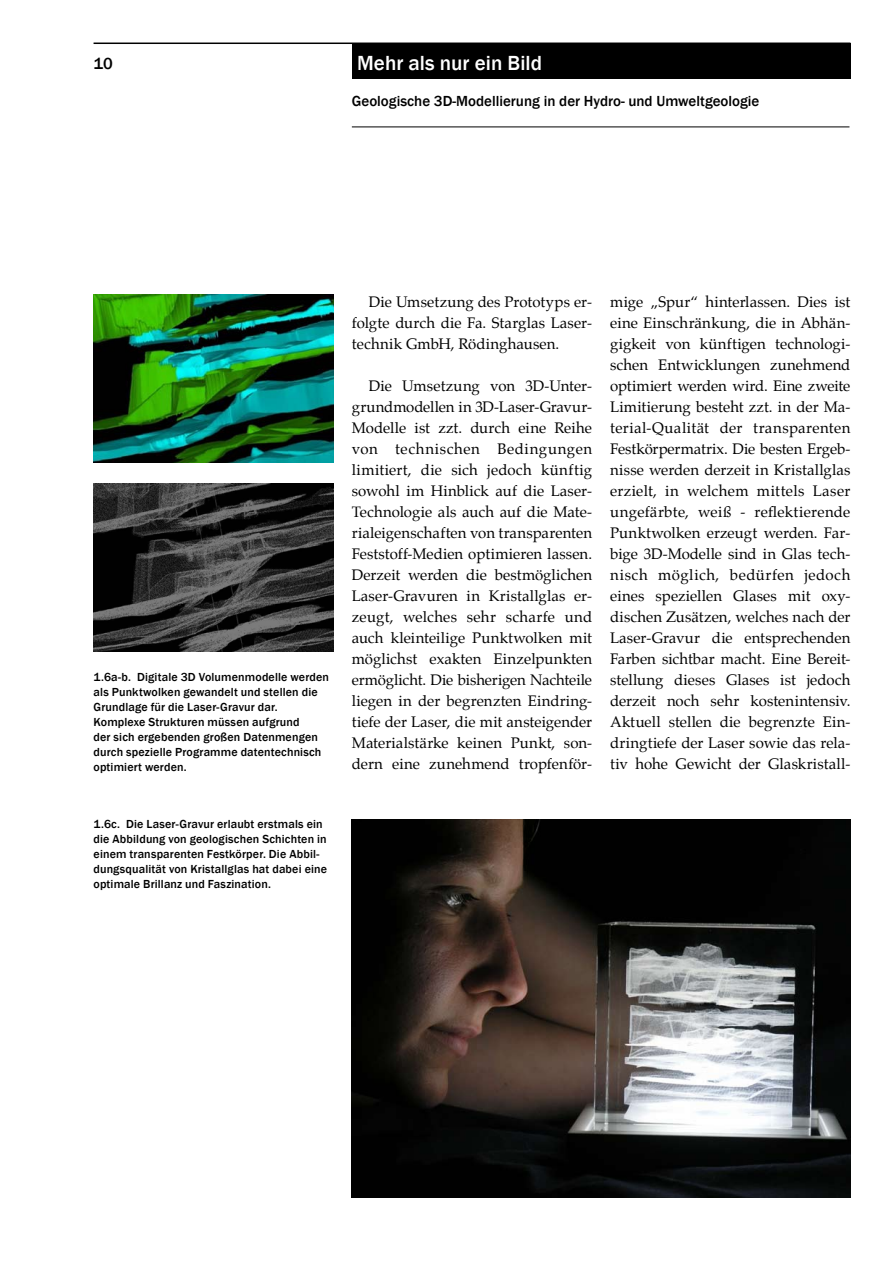
<style>
.page{position:relative;width:893px;height:1263px;background:#fff}
.page>*{position:absolute;margin:0;border:0;box-sizing:border-box;transform-origin:0 0}
.t1{font:500 21px "Franklin Gothic";color:#fff}
.t2{font:500 16.5px "Franklin Gothic";color:#000}
.t3{font:15px/21px "Palatino";letter-spacing:.005em;color:#000;text-align:justify}
.t4{font:500 15px "Franklin Gothic";color:#000}
.t5{font:500 12px/15px "Franklin Gothic";letter-spacing:.01em;color:#000}
</style>
<div class="page">
<hr style="left:94px;top:43px;width:756px;height:1px;background:#000">
<hr style="left:352px;top:127px;width:497px;height:1px;background:#000">
<div style="left:352px;top:43px;width:498px;height:36px;background:#000"></div>
<img style="left:94px;top:295px;width:240px;height:168px">
<img style="left:94px;top:484px;width:240px;height:168px">
<img style="left:352px;top:820px;width:498px;height:378px">
<p class="t2" style="left:94px;top:53px;width:21px">10</p>
<h1 class="t1" style="left:357px;top:50px;width:186px">Mehr als nur ein Bild</h1>
<p class="t4" style="left:352px;top:91px;width:409px">Geologische 3D-Modellierung in der Hydro- und Umweltgeologie</p>
<p class="t5" style="left:94px;top:670px;width:237px">1.6a-b. Digitale 3D Volumenmodelle werden als Punktwolken gewandelt und stellen die Grundlage für die Laser-Gravur dar.<br>Komplexe Strukturen müssen aufgrund<br>der sich ergebenden großen Datenmengen durch spezielle Programme datentechnisch optimiert werden.</p>
<p class="t5" style="left:94px;top:817px;width:235px">1.6c. Die Laser-Gravur erlaubt erstmals ein die Abbildung von geologischen Schichten in einem transparenten Festkörper. Die Abbil&shy;dungsqualität von Kristallglas hat dabei eine optimale Brillanz und Faszination.</p>
<p class="t3" style="left:352px;top:291px;width:242px;text-indent:17px">Die Umsetzung des Prototyps er&shy;folgte durch die Fa. Starglas Laser&shy;technik GmbH, Rödinghausen.</p>
<p class="t3" style="left:352px;top:375px;width:242px;text-indent:17px">Die Umsetzung von 3D-Unter&shy;grundmodellen in 3D-Laser-Gravur-Modelle ist zzt. durch eine Reihe von technischen Bedingungen limitiert, die sich jedoch künftig sowohl im Hinblick auf die Laser-Technologie als auch auf die Mate&shy;rialeigenschaften von transparenten Feststoff-Medien optimieren lassen.<br>Derzeit werden die bestmöglichen Laser-Gravuren in Kristallglas er&shy;zeugt, welches sehr scharfe und auch kleinteilige Punktwolken mit möglichst exakten Einzelpunkten ermöglicht. Die bisherigen Nachteile liegen in der begrenzten Eindring&shy;tiefe der Laser, die mit ansteigender Materialstärke keinen Punkt, son&shy;dern eine zunehmend tropfenför-</p>
<p class="t3" style="left:610px;top:291px;width:242px">mige „Spur“ hinterlassen. Dies ist eine Einschränkung, die in Abhän&shy;gigkeit von künftigen technologi&shy;schen Entwicklungen zunehmend optimiert werden wird. Eine zweite Limitierung besteht zzt. in der Ma&shy;terial-Qualität der transparenten Festkörpermatrix. Die besten Ergeb&shy;nisse werden derzeit in Kristallglas erzielt, in welchem mittels Laser ungefärbte, weiß - reflektierende Punktwolken erzeugt werden. Far&shy;bige 3D-Modelle sind in Glas tech&shy;nisch möglich, bedürfen jedoch eines speziellen Glases mit oxy&shy;dischen Zusätzen, welches nach der Laser-Gravur die entsprechenden Farben sichtbar macht. Eine Bereit&shy;stellung dieses Glases ist jedoch derzeit noch sehr kostenintensiv.<br>Aktuell stellen die begrenzte Ein&shy;dringtiefe der Laser sowie das rela&shy;tiv hohe Gewicht der Glaskristall-</p>
</div>
